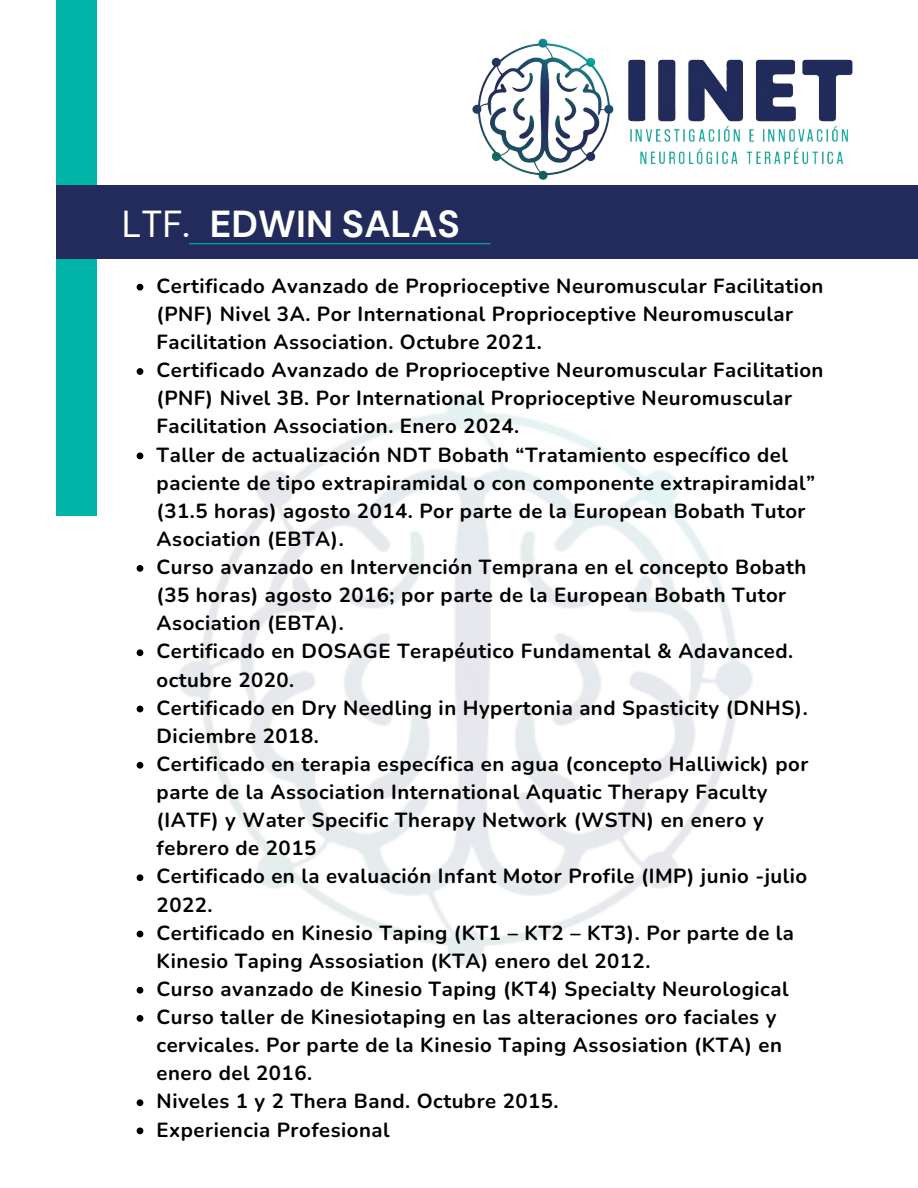
<style>
.page{position:relative;width:918px;height:1188px;background:#fff}
.page>*{position:absolute;margin:0;border:0;box-sizing:border-box;transform-origin:0 0}
.t1{font:700 37.5px "DM Sans";color:#fff}
.t2{font:37.5px "DM Sans";color:#fff}
.t3{font:700 20.4px/28.2px "Nunito";letter-spacing:.025em;color:#000}
</style>
<div class="page">
<div style="left:56px;top:0;width:41px;height:516px;background:#00b5a8"></div>
<div style="left:56px;top:185px;width:862px;height:74px;background:#222b5c"></div>
<hr style="left:189px;top:243px;width:301px;height:1px;background:#00b5a8">
<img style="left:136px;top:370px;width:617px;height:620px">
<img style="left:472px;top:38px;width:381px;height:142px">
<svg style="left:137px;top:284px;width:6px;height:7px"></svg>
<svg style="left:137px;top:368px;width:6px;height:7px"></svg>
<svg style="left:137px;top:453px;width:6px;height:6px"></svg>
<svg style="left:137px;top:565px;width:6px;height:7px"></svg>
<svg style="left:137px;top:649px;width:6px;height:7px"></svg>
<svg style="left:137px;top:706px;width:6px;height:6px"></svg>
<svg style="left:137px;top:762px;width:6px;height:7px"></svg>
<svg style="left:137px;top:874px;width:6px;height:7px"></svg>
<svg style="left:137px;top:931px;width:6px;height:6px"></svg>
<svg style="left:137px;top:987px;width:6px;height:7px"></svg>
<svg style="left:137px;top:1015px;width:6px;height:7px"></svg>
<svg style="left:137px;top:1099px;width:6px;height:7px"></svg>
<svg style="left:137px;top:1128px;width:6px;height:6px"></svg>
<p class="t2" style="left:122px;top:199px;width:69px">LTF.</p>
<h2 class="t1" style="left:210px;top:199px;width:251px">EDWIN SALAS</h2>
<p class="t3" style="left:157px;top:272px;width:668px">Certificado Avanzado de Proprioceptive Neuromuscular Facilitation (PNF) Nivel 3A. Por International Proprioceptive Neuromuscular<br>Facilitation Association. Octubre 2021.</p>
<p class="t3" style="left:157px;top:356px;width:668px">Certificado Avanzado de Proprioceptive Neuromuscular Facilitation (PNF) Nivel 3B. Por International Proprioceptive Neuromuscular<br>Facilitation Association. Enero 2024.</p>
<p class="t3" style="left:157px;top:441px;width:660px">Taller de actualización NDT Bobath “Tratamiento específico del paciente de tipo extrapiramidal o con componente extrapiramidal” (31.5 horas) agosto 2014. Por parte de la European Bobath Tutor Asociation (EBTA).</p>
<p class="t3" style="left:157px;top:553px;width:651px">Curso avanzado en Intervención Temprana en el concepto Bobath (35 horas) agosto 2016; por parte de la European Bobath Tutor<br>Asociation (EBTA).</p>
<p class="t3" style="left:157px;top:638px;width:638px">Certificado en DOSAGE Terapéutico Fundamental &amp; Adavanced. octubre 2020.</p>
<p class="t3" style="left:157px;top:694px;width:653px">Certificado en Dry Needling in Hypertonia and Spasticity (DNHS).<br>Diciembre 2018.</p>
<p class="t3" style="left:157px;top:750px;width:653px">Certificado en terapia específica en agua (concepto Halliwick) por parte de la Association International Aquatic Therapy Faculty (IATF) y Water Specific Therapy Network (WSTN) en enero y febrero de 2015</p>
<p class="t3" style="left:157px;top:863px;width:652px">Certificado en la evaluación Infant Motor Profile (IMP) junio -julio<br>2022.</p>
<p class="t3" style="left:157px;top:919px;width:639px">Certificado en Kinesio Taping (KT1 – KT2 – KT3). Por parte de la<br>Kinesio Taping Assosiation (KTA) enero del 2012.</p>
<p class="t3" style="left:157px;top:975px;width:633px">Curso avanzado de Kinesio Taping (KT4) Specialty Neurological</p>
<p class="t3" style="left:157px;top:1003px;width:627px">Curso taller de Kinesiotaping en las alteraciones oro faciales y cervicales. Por parte de la Kinesio Taping Assosiation (KTA) en enero del 2016.</p>
<p class="t3" style="left:157px;top:1088px;width:404px">Niveles 1 y 2 Thera Band. Octubre 2015.</p>
<p class="t3" style="left:157px;top:1116px;width:235px">Experiencia Profesional</p>
</div>
